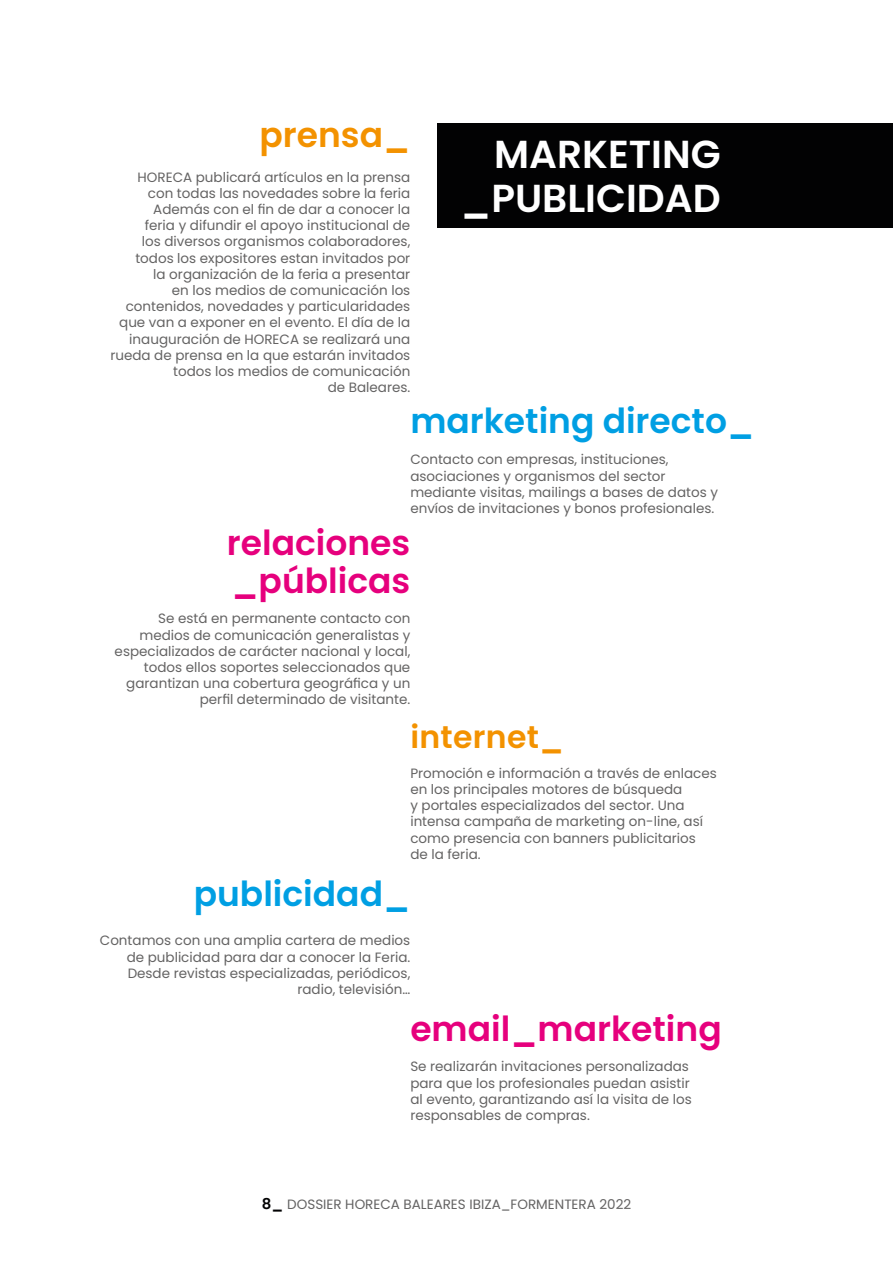
<style>
.page{position:relative;width:893px;height:1263px;background:#fff}
.page>*{position:absolute;margin:0;border:0;box-sizing:border-box;transform-origin:0 0}
.t1{font:600 39px/43.5px "Poppins";color:#fff;text-align:right}
.t2{font:600 34.5px/37.5px "Poppins";color:#e6007d}
.t3{font:600 34.5px "Poppins";color:#009fe3}
.t4{font:600 34.5px "Poppins";color:#f39200}
.t5{font:600 31.5px "Poppins";letter-spacing:.01em;color:#f39200}
.t6{font:13.5px/16.2px "Poppins";color:#646363}
.s1{font-weight:600;font-size:15px;color:#020203}
</style>
<div class="page">
<div style="left:438px;top:124px;width:455px;height:104px;background:#020203"></div>
<h2 class="t4" style="left:259px;top:115px;width:152px">prensa_</h2>
<p class="t6" style="left:110px;top:169px;width:301px;text-align:right">HORECA publicará artículos en la prensa con todas las novedades sobre la feria Además con el fin de dar a conocer la<br>feria y difundir el apoyo institucional de<br>los diversos organismos colaboradores, todos los expositores estan invitados por<br>la organización de la feria a presentar<br>en los medios de comunicación los contenidos, novedades y particularidades que van a exponer en el evento. El día de la inauguración de HORECA se realizará una rueda de prensa en la que estarán invitados todos los medios de comunicación<br>de Baleares.</p>
<h1 class="t1" style="left:461px;top:133px;width:262px">MARKETING _PUBLICIDAD</h1>
<h2 class="t3" style="left:410px;top:401px;width:345px">marketing directo_</h2>
<p class="t6" style="left:410px;top:452px;width:309px">Contacto con empresas, instituciones, asociaciones y organismos del sector mediante visitas, mailings a bases de datos y envíos de invitaciones y bonos profesionales.</p>
<h2 class="t2" style="left:227px;top:524px;width:185px">relaciones _públicas</h2>
<p class="t6" style="left:115px;top:611px;width:297px;text-align:right">Se está en permanente contacto con medios de comunicación generalistas y especializados de carácter nacional y local, todos ellos soportes seleccionados que garantizan una cobertura geográfica y un perfil determinado de visitante.</p>
<h3 class="t5" style="left:410px;top:719px;width:155px">internet_</h3>
<p class="t6" style="left:410px;top:765px;width:308px">Promoción e información a través de enlaces en los principales motores de búsqueda<br>y portales especializados del sector. Una intensa campaña de marketing on-line, así como presencia con banners publicitarios de la feria.</p>
<h2 class="t3" style="left:194px;top:874px;width:218px">publicidad_</h2>
<p class="t6" style="left:100px;top:933px;width:312px;text-align:right">Contamos con una amplia cartera de medios de publicidad para dar a conocer la Feria.<br>Desde revistas especializadas, periódicos, radio, televisión…</p>
<h2 class="t2" style="left:410px;top:1010px;width:313px">email_marketing</h2>
<p class="t6" style="left:410px;top:1058px;width:283px">Se realizarán invitaciones personalizadas para que los profesionales puedan asistir al evento, garantizando así la visita de los responsables de compras.</p>
<p class="t6" style="left:262px;top:1196px;width:371px"><span class="s1">8_</span> DOSSIER HORECA BALEARES IBIZA_FORMENTERA 2022</p>
</div>
